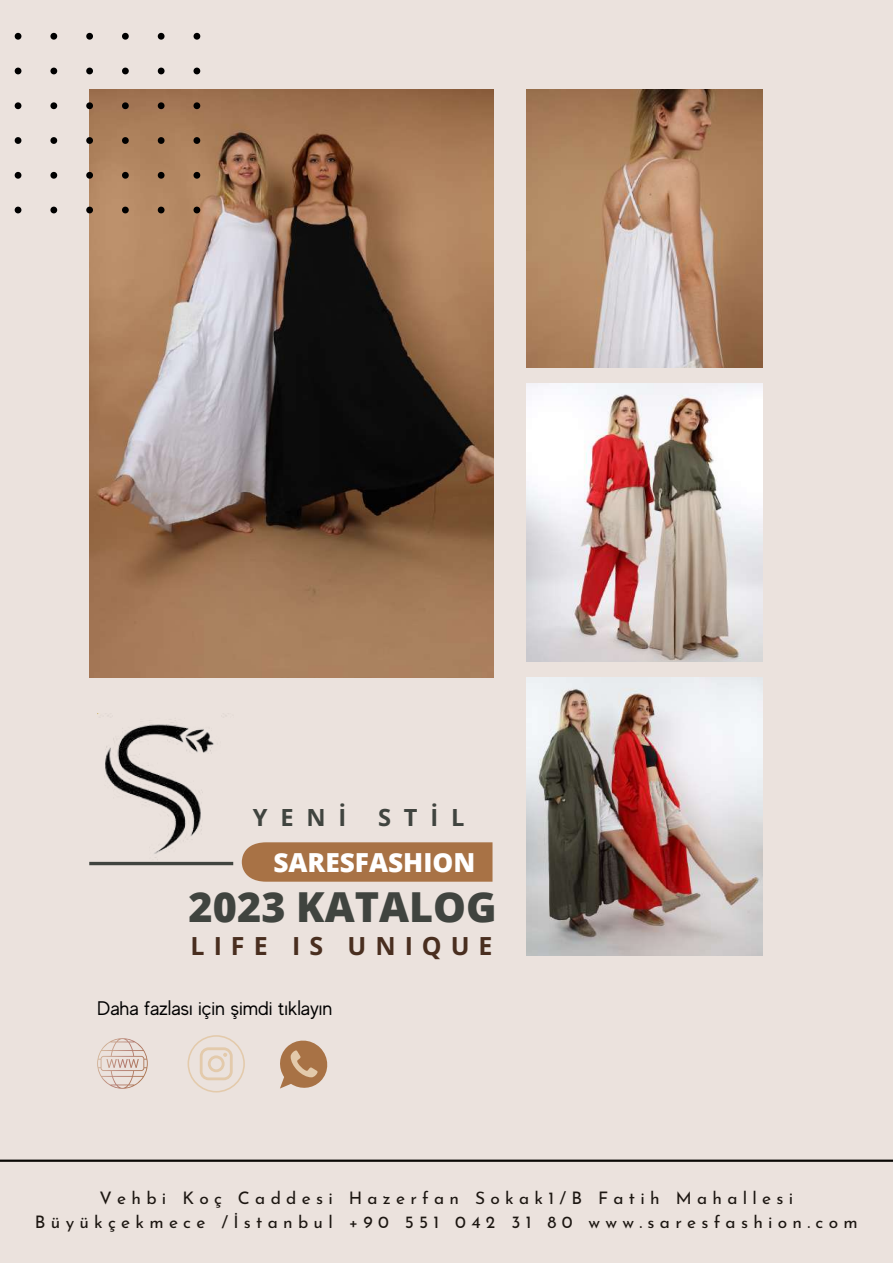
<style>
.page{position:relative;width:893px;height:1264px;background:#fff}
.page>*{position:absolute;margin:0;border:0;box-sizing:border-box;transform-origin:0 0}
.t1{font:800 41.4px "Open Sans";color:#40443f}
.t2{font:800 26.25px "Open Sans";color:#fff}
.t3{font:700 24.9px "Open Sans";letter-spacing:.36em;color:#492e1f}
.t4{font:700 23.7px "Open Sans";letter-spacing:.54em;color:#40443f}
.t5{font:19.65px "MADE Evolve Sans";color:#000}
.t6{font:17.25px/23.5px "Josefin Sans";letter-spacing:.305em;color:#1c1611;text-align:center}
</style>
<div class="page">
<div style="left:0;top:0;width:892px;height:1262px;background:#ebe2dd"></div>
<img style="left:89px;top:89px;width:404px;height:588px">
<img style="left:526px;top:89px;width:236px;height:278px">
<img style="left:526px;top:383px;width:236px;height:278px">
<img style="left:526px;top:678px;width:236px;height:277px">
<hr style="left:0;top:1159px;width:892px;height:2px;background:#0a0805">
<svg style="left:14px;top:33px;width:186px;height:180px"></svg>
<div style="left:242px;top:842px;width:250px;height:39px;background:#a87245"></div>
<svg style="left:89px;top:861px;width:144px;height:4px"></svg>
<svg style="left:97px;top:1038px;width:51px;height:50px"></svg>
<svg style="left:187px;top:1035px;width:58px;height:57px"></svg>
<svg style="left:280px;top:1040px;width:48px;height:49px"></svg>
<img style="left:97px;top:713px;width:117px;height:145px">
<h3 class="t4" style="left:253px;top:800px;width:95px">YENİ</h3>
<h3 class="t4" style="left:378px;top:800px;width:88px">STİL</h3>
<h2 class="t2" style="left:273px;top:844px;width:203px">SARESFASHION</h2>
<h1 class="t1" style="left:189px;top:877px;width:309px">2023 KATALOG</h1>
<h3 class="t3" style="left:191px;top:928px;width:303px">LIFE IS UNIQUE</h3>
<p class="t5" style="left:97px;top:996px;width:237px">Daha fazlası için şimdi tıklayın</p>
<p class="t6" style="left:35px;top:1188px;width:824px">Vehbi Koç Caddesi Hazerfan Sokak1/B Fati h Mahallesi<br>Büyükçekmece /İstanbul +90 551 042 31 80 www.saresfashi on.com</p>
</div>
